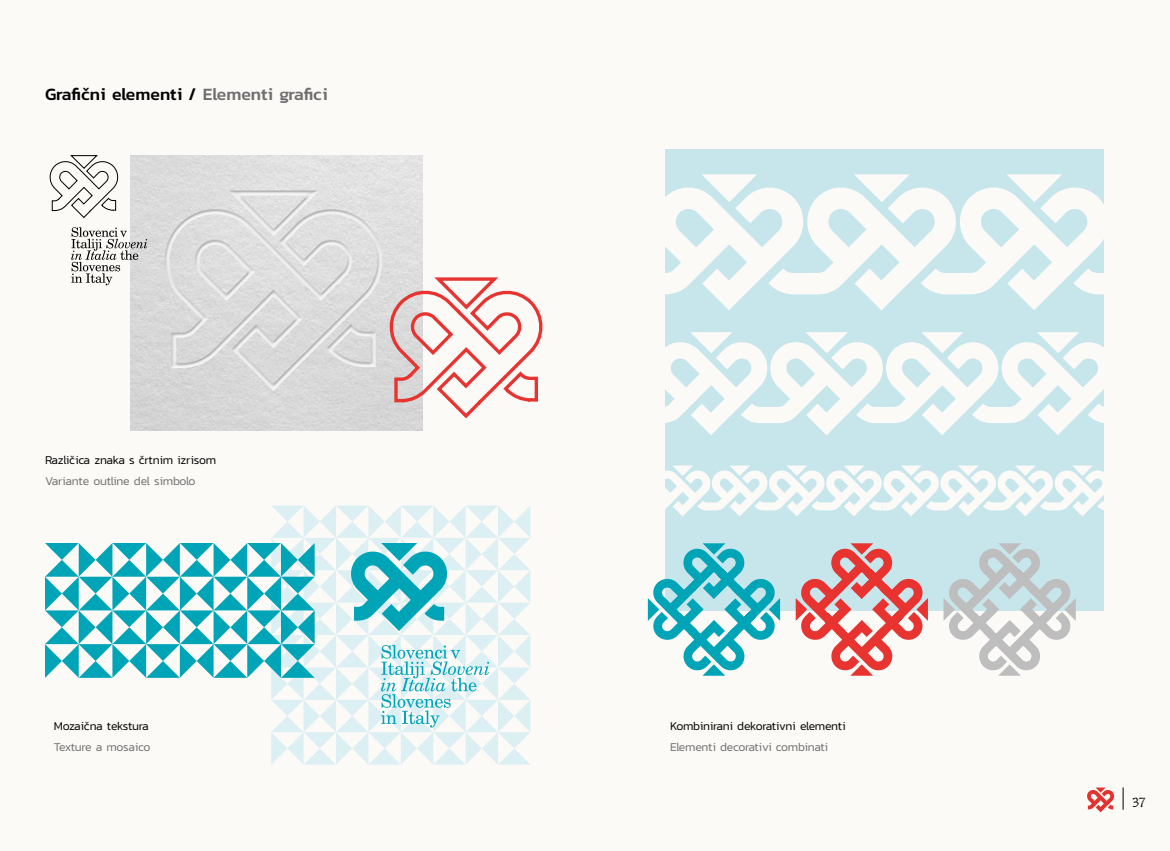
<style>
.page{position:relative;width:1170px;height:851px;background:#fff}
.page>*{position:absolute;margin:0;border:0;box-sizing:border-box;transform-origin:0 0}
.t1{font:500 17.5px "Kanit";color:#000}
.t2{font:15px "Katari";color:#000}
.t3{font:300 12.12px "Kanit";letter-spacing:-.02em;color:#000}
.t4{font:300 12.12px "Kanit";letter-spacing:-.02em;color:#706f6f}
.t5{font:300 12.12px "Kanit";letter-spacing:-.04em;color:#706f6f}
.s1{color:#706f6f}
</style>
<div class="page">
<div style="left:0;top:0;width:1169px;height:850px;background:#fcfaf7"></div>
<svg style="left:45px;top:505px;width:485px;height:259px"></svg>
<img style="left:130px;top:155px;width:292px;height:275px">
<svg style="left:383px;top:274px;width:160px;height:146px"></svg>
<svg style="left:71px;top:227px;width:76px;height:58px"></svg>
<svg style="left:49px;top:155px;width:70px;height:63px"></svg>
<div style="left:665px;top:149px;width:438px;height:461px;background:#c7e6ec"></div>
<svg style="left:647px;top:543px;width:133px;height:132px"></svg>
<svg style="left:795px;top:543px;width:132px;height:132px"></svg>
<svg style="left:943px;top:543px;width:132px;height:132px"></svg>
<svg style="left:665px;top:332px;width:439px;height:103px;fill:#fcfaf7"></svg>
<svg style="left:665px;top:174px;width:439px;height:136px;fill:#fcfaf7"></svg>
<svg style="left:665px;top:465px;width:439px;height:51px"></svg>
<h1 class="t1" style="left:45px;top:80px;width:284px">Grafični elementi / <span class="s1">Elementi grafici</span></h1>
<p class="t3" style="left:45px;top:451px;width:173px">Različica znaka s črtnim izrisom</p>
<p class="t4" style="left:45px;top:472px;width:152px">Variante outline del simbolo</p>
<p class="t3" style="left:54px;top:717px;width:96px">Mozaična tekstura</p>
<p class="t5" style="left:54px;top:738px;width:98px">Texture a mosaico</p>
<p class="t3" style="left:670px;top:717px;width:177px">Kombinirani dekorativni elementi</p>
<p class="t4" style="left:670px;top:738px;width:159px">Elementi decorativi combinati</p>
<p class="t2" style="left:1131px;top:792px;width:14px">37</p>
</div>
